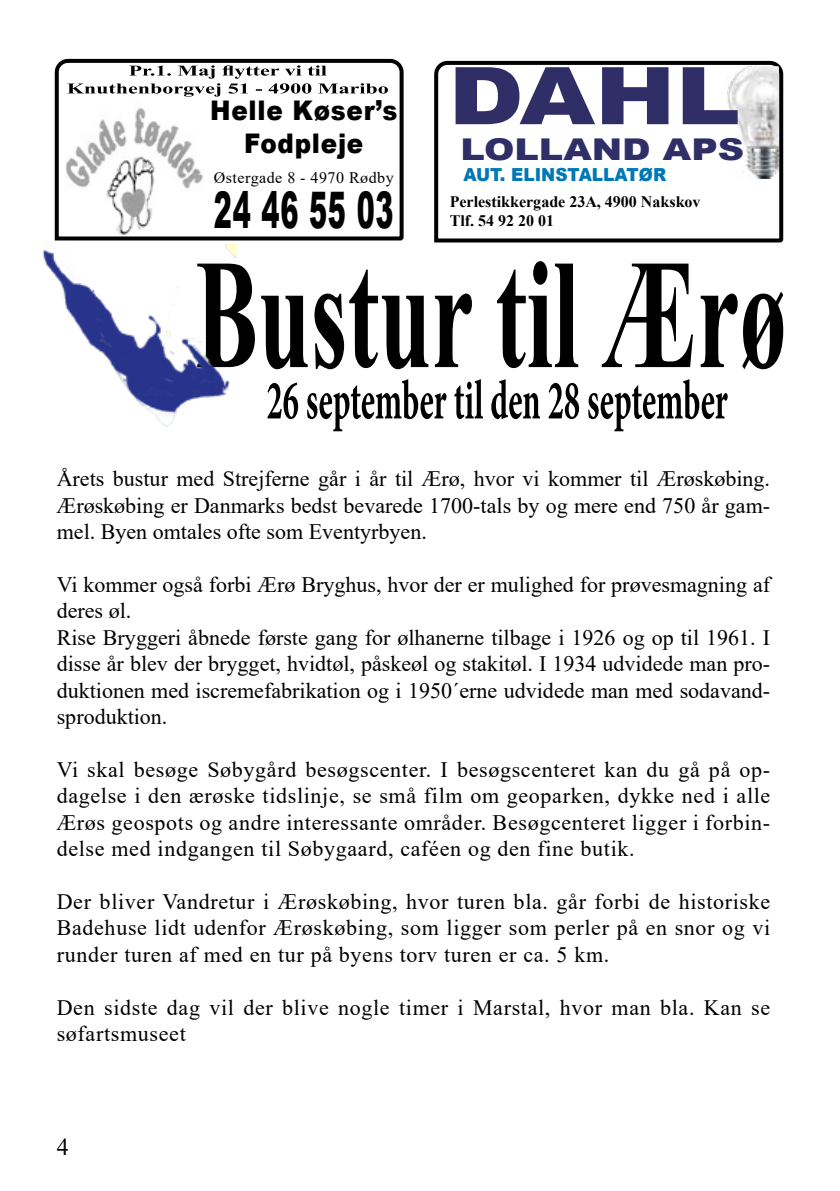
<style>
.page{position:relative;width:840px;height:1191px;background:#fff}
.page>*{position:absolute;margin:0;border:0;box-sizing:border-box;transform-origin:0 0}
.t1{font:900 79.6px "Arial";color:#2f2e67;scale:1.22 1}
.t2{font:900 50.4px "Arial";letter-spacing:.03em;color:#000;scale:.54 1}
.t3{font:900 30px "Arial";color:#2f2e67;scale:1.22 1}
.t4{font:900 27px/32.4px "Arial";letter-spacing:.03em;color:#000;text-align:center;scale:.91 1}
.t5{font:24px "Times New Roman";color:#000}
.t6{font:22px/26.4px "Times New Roman";color:#000;text-align:justify}
.t7{font:22px/26.4px "Times New Roman";letter-spacing:.03em;color:#000}
.t8{font:900 18px "Arial";color:#0078b5;scale:.94 1}
.t9{font:700 16px/19.2px "Times New Roman";color:#000}
.t10{font:16px "Times New Roman";letter-spacing:.03em;color:#000}
</style>
<div class="page">
<svg style="left:434px;top:60px;width:350px;height:183px"></svg>
<img style="left:726px;top:66px;width:51px;height:112px">
<svg style="left:267px;top:379px;width:460px;height:52px"></svg>
<svg style="left:236px;top:261px;width:546px;height:108px"></svg>
<img style="left:43px;top:243px;width:193px;height:184px">
<svg style="left:54px;top:58px;width:350px;height:183px"></svg>
<img style="left:64px;top:99px;width:145px;height:137px">
<svg style="left:67px;top:65px;width:320px;height:32px"></svg>
<p class="t4" style="left:210px;top:94px;width:207px">Helle Køser’s<br>Fodpleje</p>
<p class="t10" style="left:214px;top:166px;width:181px">Østergade 8 - 4970 Rødby</p>
<h2 class="t2" style="left:214px;top:174px;width:334px">24 46 55 03</h2>
<h1 class="t1" style="left:448px;top:38px;width:241px">DAHL</h1>
<h3 class="t3" style="left:460px;top:128px;width:234px">LOLLAND APS</h3>
<p class="t8" style="left:463px;top:162px;width:217px">AUT. ELINSTALLATØR</p>
<p class="t9" style="left:449px;top:192px;width:252px">Perlestikkergade 23A, 4900 Nakskov<br>Tlf. 54 92 20 01</p>
<p class="t6" style="left:57px;top:465px;width:714px">Årets bustur med Strejferne går i år til Ærø, hvor vi kommer til Ærøskøbing.<br>Ærøskøbing er Danmarks bedst bevarede 1700-tals by og mere end 750 år gam&shy;mel. Byen omtales ofte som Eventyrbyen.</p>
<p class="t6" style="left:57px;top:571px;width:714px;text-align:left">Vi kommer også forbi Ærø Bryghus, hvor der er mulighed for prøvesmagning af deres øl.<br>Rise Bryggeri åbnede første gang for ølhanerne tilbage i 1926 og op til 1961. I disse år blev der brygget, hvidtøl, påskeøl og stakitøl. I 1934 udvidede man pro&shy;duktionen med iscremefabrikation og i 1950´erne udvidede man med sodavand&shy;sproduktion.</p>
<p class="t6" style="left:57px;top:755px;width:714px">Vi skal besøge Søbygård besøgscenter. I besøgscenteret kan du gå på op&shy;dagelse i den ærøske tidslinje, se små film om geoparken, dykke ned i alle Ærøs geospots og andre interessante områder. Besøgcenteret ligger i forbin&shy;delse med indgangen til Søbygaard, caféen og den fine butik.</p>
<p class="t6" style="left:57px;top:887px;width:714px">Der bliver Vandretur i Ærøskøbing, hvor turen bla. går forbi de historiske Badehuse lidt udenfor Ærøskøbing, som ligger som perler på en snor og vi runder turen af med en tur på byens torv turen er ca. 5 km.</p>
<p class="t7" style="left:57px;top:993px;width:714px">Den sidste dag vil der blive nogle timer i Marstal, hvor man bla. Kan se søfartsmuseet</p>
<p class="t5" style="left:57px;top:1130px;width:13px">4</p>
</div>
